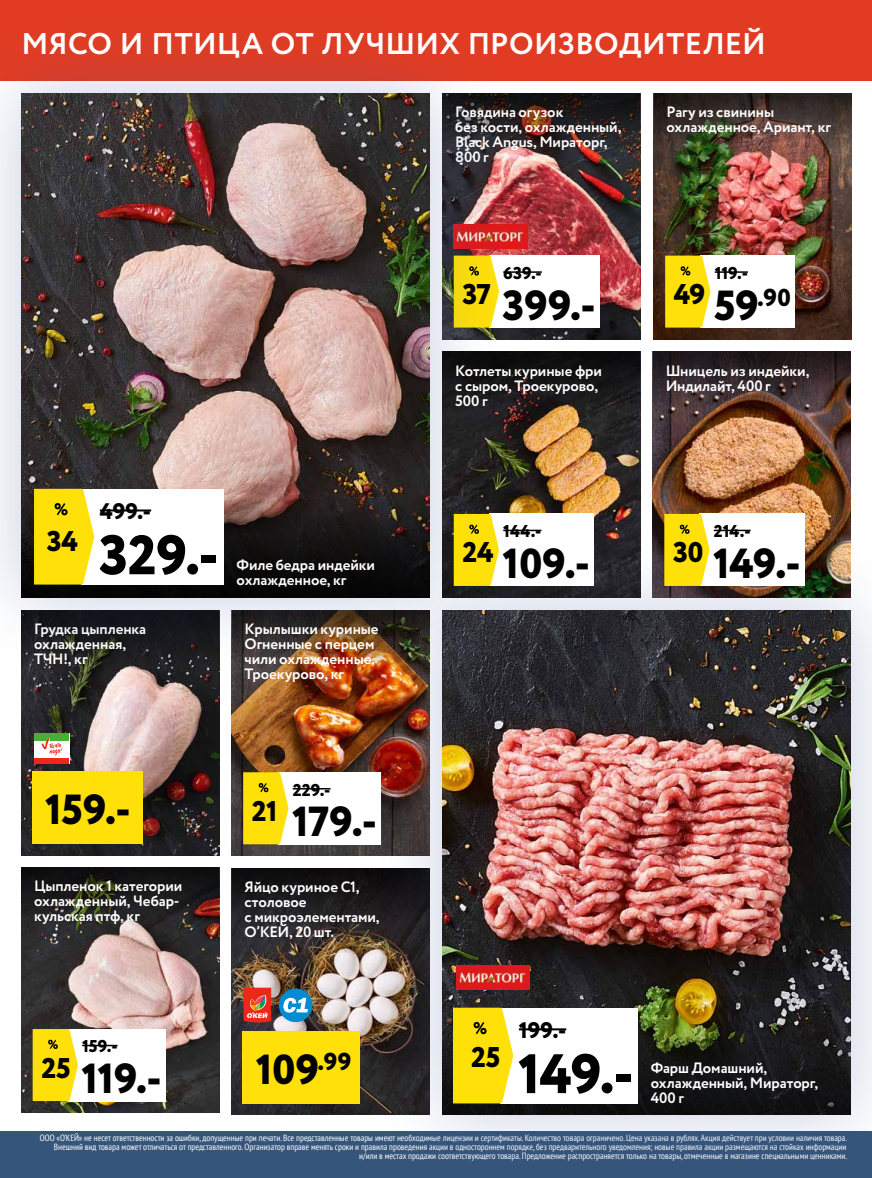
<style>
.page{position:relative;width:872px;height:1178px;background:#fff}
.page>*{position:absolute;margin:0;border:0;box-sizing:border-box;transform-origin:0 0}
.t1{font:800 55.5px "Circe";letter-spacing:-.01em;color:#000}
.t2{font:800 42px "Circe";letter-spacing:-.005em;color:#000}
.t3{font:700 30px "Circe";letter-spacing:.01em;color:#fff}
.t4{font:800 28.5px "Circe";letter-spacing:-.015em;color:#000}
.t5{font:800 24.45px "Circe";color:#000}
.t6{font:800 22.5px "Circe";letter-spacing:.005em;color:#000}
.t7{font:800 17.1px "Circe";color:#000}
.t8{font:700 15px/15px "Circe";letter-spacing:-.005em;color:#fff}
.t9{font:condensed 9px/9px "PT Sans";color:#fff;text-align:right}
.s1{font-size:42px}
</style>
<div class="page">
<div style="left:0;top:1131px;width:872px;height:47px;background:#35557b"></div>
<div style="left:0;top:0;width:872px;height:81px;background:#e13c23"></div>
<img style="left:21px;top:676px;width:198px;height:180px">
<svg style="left:21px;top:669px;width:198px;height:7px"></svg>
<img style="left:501px;top:160px;width:139px;height:179px">
<img style="left:501px;top:94px;width:139px;height:66px">
<div style="left:489px;top:256px;width:110px;height:72px;background:#fff"></div>
<hr style="left:503px;top:271px;width:39px;height:2px;background:#000">
<img style="left:501px;top:224px;width:26px;height:24px">
<img style="left:232px;top:934px;width:138px;height:180px">
<svg style="left:232px;top:868px;width:138px;height:66px;background:#1e1c1e"></svg>
<svg style="left:243px;top:988px;width:28px;height:34px"></svg>
<div style="left:279px;top:988px;width:33px;height:34px;background:#008bd2;border-radius:50%"></div>
<svg style="left:283px;top:998px;width:25px;height:14px"></svg>
<div style="left:370px;top:538px;width:502px;height:640px;background:#455b9f;opacity:.3"></div>
<img style="left:442px;top:610px;width:408px;height:387px">
<svg style="left:442px;top:997px;width:408px;height:117px;background:#27271d"></svg>
<div style="left:0;top:21px;width:501px;height:648px;background:#455b9f;opacity:.3"></div>
<img style="left:21px;top:94px;width:408px;height:386px">
<img style="left:456px;top:966px;width:73px;height:24px">
<img style="left:653px;top:418px;width:197px;height:179px">
<svg style="left:653px;top:352px;width:197px;height:66px;background:#3d2b2a"></svg>
<div style="left:699px;top:514px;width:106px;height:72px;background:#fff"></div>
<hr style="left:714px;top:530px;width:36px;height:1px;background:#000">
<svg style="left:664px;top:514px;width:45px;height:72px;background:#fade1d"></svg>
<div style="left:32px;top:771px;width:111px;height:72px;background:#ffe009"></div>
<div style="left:242px;top:1031px;width:117px;height:72px;background:#ffe009"></div>
<div style="left:34px;top:733px;width:35px;height:30px;background:#fff"></div>
<div style="left:34px;top:733px;width:35px;height:8px;background:#4aad36"></div>
<div style="left:34px;top:758px;width:35px;height:5px;background:#ed271a"></div>
<svg style="left:41px;top:738px;width:21px;height:17px"></svg>
<svg style="left:21px;top:480px;width:408px;height:117px;background:#29201e"></svg>
<div style="left:81px;top:489px;width:143px;height:95px;background:#fff"></div>
<hr style="left:100px;top:509px;width:51px;height:2px;background:#000">
<svg style="left:34px;top:489px;width:60px;height:95px;background:#fbdf1e"></svg>
<img style="left:654px;top:160px;width:197px;height:179px">
<img style="left:654px;top:94px;width:197px;height:66px">
<div style="left:700px;top:256px;width:94px;height:72px;background:#fff"></div>
<hr style="left:714px;top:271px;width:34px;height:2px;background:#000">
<svg style="left:665px;top:256px;width:45px;height:72px;background:#fade1d"></svg>
<img style="left:232px;top:676px;width:197px;height:180px">
<img style="left:232px;top:610px;width:197px;height:66px">
<div style="left:278px;top:772px;width:103px;height:72px;background:#fff"></div>
<hr style="left:293px;top:788px;width:37px;height:1px;background:#000">
<svg style="left:243px;top:772px;width:45px;height:72px;background:#fade1d"></svg>
<img style="left:21px;top:933px;width:198px;height:179px">
<svg style="left:21px;top:867px;width:198px;height:66px;background:#282421"></svg>
<div style="left:68px;top:1029px;width:97px;height:72px;background:#fff"></div>
<hr style="left:82px;top:1045px;width:36px;height:1px;background:#000">
<svg style="left:33px;top:1029px;width:45px;height:72px;background:#fbdf20"></svg>
<img style="left:442px;top:418px;width:198px;height:179px">
<svg style="left:442px;top:352px;width:198px;height:66px;background:#1e1a19"></svg>
<div style="left:489px;top:514px;width:105px;height:72px;background:#fff"></div>
<hr style="left:503px;top:530px;width:38px;height:1px;background:#000">
<svg style="left:454px;top:514px;width:45px;height:72px;background:#fbdf1f"></svg>
<div style="left:500px;top:1008px;width:138px;height:95px;background:#fff"></div>
<hr style="left:519px;top:1028px;width:47px;height:2px;background:#000">
<svg style="left:453px;top:1008px;width:60px;height:95px;background:#fbdf1e"></svg>
<h3 class="t3" style="left:21px;top:24px;width:746px">МЯСО И ПТИЦА ОТ ЛУЧШИХ ПРОИЗВОДИТЕЛЕЙ</h3>
<h3 class="t4" style="left:47px;top:522px;width:33px">34</h3>
<h3 class="t6" style="left:100px;top:496px;width:53px">499.-</h3>
<h1 class="t1" style="left:99px;top:518px;width:121px">329.-</h1>
<h3 class="t8" style="left:34px;top:622px;width:114px">Грудка цыпленка охлажденная,<br>ТЧН!, кг</h3>
<h3 class="t8" style="left:237px;top:558px;width:140px">Филе бедра индейки охлажденное, кг</h3>
<h3 class="t8" style="left:244px;top:622px;width:136px">Крылышки куриные<br>Огненные с перцем чили охлажденные,<br>Троекурово, кг</h3>
<h2 class="t2" style="left:45px;top:781px;width:87px">159.-</h2>
<h3 class="t8" style="left:34px;top:879px;width:150px">Цыпленок 1 категории охлажденный, Чебар&shy;кульская птф, кг</h3>
<h3 class="t4" style="left:41px;top:1048px;width:31px">25</h3>
<h3 class="t7" style="left:82px;top:1035px;width:37px">159.-</h3>
<h2 class="t2" style="left:82px;top:1050px;width:82px">119.-</h2>
<h3 class="t4" style="left:252px;top:792px;width:27px">21</h3>
<h3 class="t7" style="left:293px;top:778px;width:39px">229.-</h3>
<h2 class="t2" style="left:292px;top:793px;width:87px">179.-</h2>
<h3 class="t8" style="left:244px;top:880px;width:136px">Яйцо куриное С1, столовое<br>с микроэлементами,<br>О’КЕЙ, 20 шт.</h3>
<h2 class="t2" style="left:256px;top:1041px;width:97px">109<sup>.99</sup></h2>
<h3 class="t8" style="left:455px;top:105px;width:168px">Говядина огузок<br>без кости, охлажденный,<br>Black Angus, Мираторг,<br>800 г</h3>
<h3 class="t8" style="left:666px;top:105px;width:166px">Рагу из свинины охлажденное, Ариант, кг</h3>
<h3 class="t7" style="left:503px;top:261px;width:40px">639.-</h3>
<h3 class="t7" style="left:714px;top:261px;width:35px">119.-</h3>
<h3 class="t4" style="left:462px;top:275px;width:30px">37</h3>
<h2 class="t2" style="left:502px;top:277px;width:95px">399.-</h2>
<h3 class="t4" style="left:674px;top:275px;width:33px">49</h3>
<h3 class="t5" style="left:714px;top:281px;width:78px"><span class="s1">59</span>.90</h3>
<h3 class="t8" style="left:455px;top:364px;width:148px">Котлеты куриные фри с сыром, Троекурово,<br>500 г</h3>
<h3 class="t8" style="left:665px;top:364px;width:145px">Шницель из индейки,<br>Индилайт, 400 г</h3>
<h3 class="t4" style="left:462px;top:533px;width:33px">24</h3>
<h3 class="t7" style="left:503px;top:520px;width:40px">144.-</h3>
<h2 class="t2" style="left:502px;top:535px;width:89px">109.-</h2>
<h3 class="t4" style="left:673px;top:533px;width:32px">30</h3>
<h3 class="t7" style="left:714px;top:520px;width:38px">214.-</h3>
<h2 class="t2" style="left:713px;top:535px;width:89px">149.-</h2>
<h3 class="t4" style="left:471px;top:1038px;width:31px">25</h3>
<h3 class="t6" style="left:519px;top:1015px;width:49px">199.-</h3>
<h1 class="t1" style="left:518px;top:1036px;width:117px">149.-</h1>
<h3 class="t8" style="left:651px;top:1061px;width:169px">Фарш Домашний, охлажденный, Мираторг,<br>400 г</h3>
<p class="t9" style="left:40px;top:1133px;width:808px">ООО «О’КЕЙ» не несет ответственности за ошибки, допущенные при печати. Все представленные товары имеют необходимые лицензии и сертификаты. Количество товара ограничено. Цена указана в рублях. Акция действует при условии наличия товара.<br>Внешний вид товара может отличаться от представленного. Организатор вправе менять сроки и правила проведения акции в одностороннем порядке, без предварительного уведомления; новые правила акции размещаются на стойках информации и/или в местах продажи соответствующего товара. Предложение распространяется только на товары, отмеченные в магазине специальными ценниками.</p>
</div>
